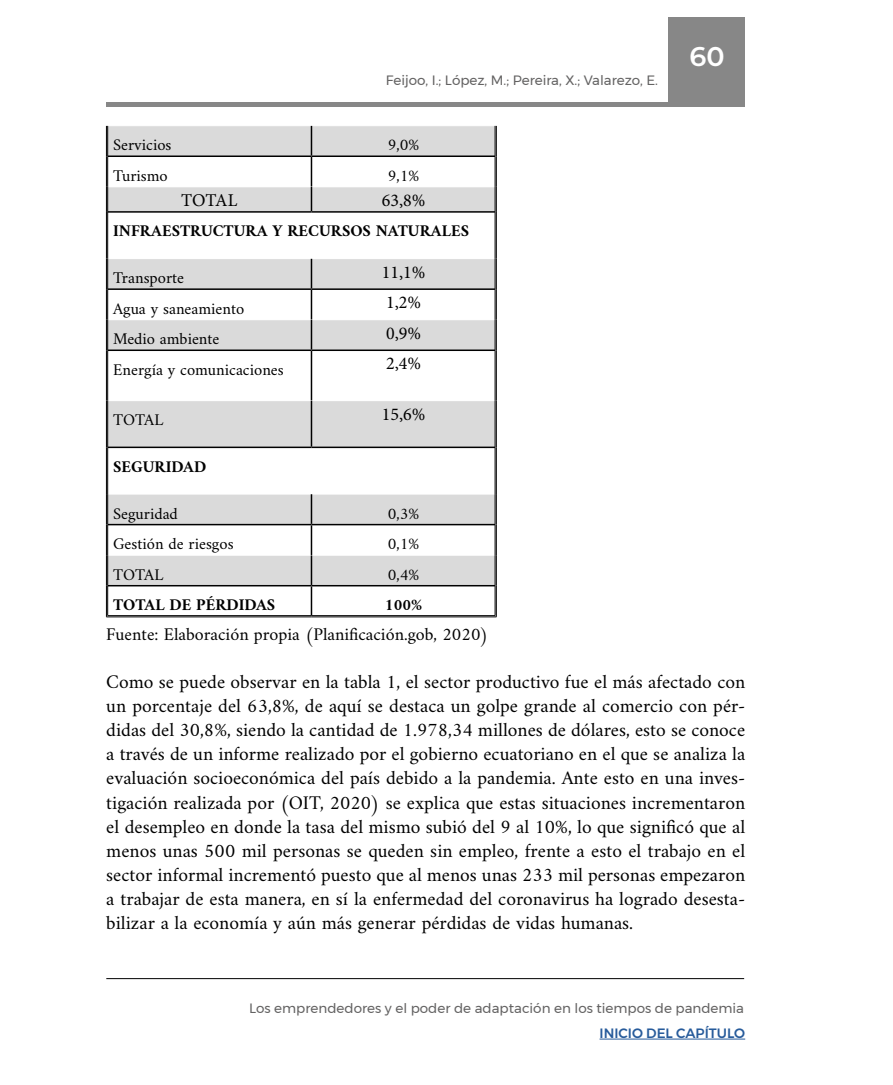
<style>
.page{position:relative;width:893px;height:1085px;background:#fff}
.page>*{position:absolute;margin:0;border:0;box-sizing:border-box;transform-origin:0 0}
.t1{font:600 27px "Montserrat Alternates";color:#fff}
.t2{font:19.5px/24px "Amiri";color:#000;text-align:justify}
.t3{font:18px "Amiri";color:#000}
.t4{font:18px "Minion Pro";color:#000}
.t5{font:16.5px "Amiri";color:#000}
.t6{font:700 16.5px "Amiri";color:#000}
.t7{font:13.5px "Montserrat";color:#646363}
.t8{font:500 13.5px "Montserrat";color:#275b9b}
</style>
<div class="page">
<div style="left:669px;top:17px;width:76px;height:89px;background:#878787"></div>
<hr style="left:599px;top:1038px;width:146px;height:1px;background:#275b9b">
<hr style="left:106px;top:978px;width:638px;height:1px;background:#000">
<div style="left:106px;top:102px;width:638px;height:5px;background:#878787"></div>
<div style="left:108px;top:126px;width:387px;height:29px;background:#dadada"></div>
<svg style="left:108px;top:157px;width:387px;height:458px"></svg>
<hr style="left:108px;top:186px;width:203px;height:1px;background:#fff">
<hr style="left:311px;top:186px;width:184px;height:1px;background:#fff">
<hr style="left:108px;top:258px;width:203px;height:1px;background:#fff">
<hr style="left:311px;top:258px;width:184px;height:1px;background:#fff">
<hr style="left:108px;top:319px;width:203px;height:1px;background:#fff">
<hr style="left:311px;top:319px;width:184px;height:1px;background:#fff">
<hr style="left:108px;top:400px;width:203px;height:1px;background:#fff">
<hr style="left:311px;top:400px;width:184px;height:1px;background:#fff">
<hr style="left:108px;top:493px;width:203px;height:1px;background:#fff">
<hr style="left:311px;top:493px;width:184px;height:1px;background:#fff">
<hr style="left:108px;top:555px;width:203px;height:1px;background:#fff">
<hr style="left:311px;top:555px;width:184px;height:1px;background:#fff">
<hr style="left:106px;top:126px;width:1px;height:30px;background:#000">
<hr style="left:107px;top:126px;width:1px;height:30px;background:#000">
<hr style="left:495px;top:126px;width:1px;height:30px;background:#000">
<hr style="left:496px;top:126px;width:1px;height:30px;background:#000">
<hr style="left:106px;top:156px;width:1px;height:31px;background:#000">
<hr style="left:107px;top:156px;width:1px;height:31px;background:#000">
<hr style="left:495px;top:156px;width:1px;height:31px;background:#000">
<hr style="left:496px;top:156px;width:1px;height:31px;background:#000">
<svg style="left:106px;top:187px;width:2px;height:25px"></svg>
<svg style="left:495px;top:187px;width:2px;height:25px"></svg>
<hr style="left:106px;top:212px;width:1px;height:46px;background:#000">
<hr style="left:107px;top:212px;width:1px;height:46px;background:#000">
<hr style="left:495px;top:212px;width:1px;height:46px;background:#000">
<hr style="left:496px;top:212px;width:1px;height:46px;background:#000">
<hr style="left:106px;top:258px;width:1px;height:31px;background:#000">
<hr style="left:107px;top:258px;width:1px;height:31px;background:#000">
<hr style="left:495px;top:258px;width:1px;height:31px;background:#000">
<hr style="left:496px;top:258px;width:1px;height:31px;background:#000">
<hr style="left:106px;top:289px;width:1px;height:31px;background:#000">
<hr style="left:107px;top:289px;width:1px;height:31px;background:#000">
<hr style="left:495px;top:289px;width:1px;height:31px;background:#000">
<hr style="left:496px;top:289px;width:1px;height:31px;background:#000">
<hr style="left:106px;top:320px;width:1px;height:30px;background:#000">
<hr style="left:107px;top:320px;width:1px;height:30px;background:#000">
<hr style="left:495px;top:320px;width:1px;height:30px;background:#000">
<hr style="left:496px;top:320px;width:1px;height:30px;background:#000">
<hr style="left:106px;top:350px;width:1px;height:50px;background:#000">
<hr style="left:107px;top:350px;width:1px;height:50px;background:#000">
<hr style="left:495px;top:350px;width:1px;height:50px;background:#000">
<hr style="left:496px;top:350px;width:1px;height:50px;background:#000">
<hr style="left:106px;top:400px;width:1px;height:47px;background:#000">
<hr style="left:107px;top:400px;width:1px;height:47px;background:#000">
<hr style="left:495px;top:400px;width:1px;height:47px;background:#000">
<hr style="left:496px;top:400px;width:1px;height:47px;background:#000">
<hr style="left:106px;top:447px;width:1px;height:47px;background:#000">
<hr style="left:107px;top:447px;width:1px;height:47px;background:#000">
<hr style="left:495px;top:447px;width:1px;height:47px;background:#000">
<hr style="left:496px;top:447px;width:1px;height:47px;background:#000">
<hr style="left:106px;top:494px;width:1px;height:30px;background:#000">
<hr style="left:107px;top:494px;width:1px;height:30px;background:#000">
<hr style="left:495px;top:494px;width:1px;height:30px;background:#000">
<hr style="left:496px;top:494px;width:1px;height:30px;background:#000">
<hr style="left:106px;top:524px;width:1px;height:31px;background:#000">
<hr style="left:107px;top:524px;width:1px;height:31px;background:#000">
<hr style="left:495px;top:524px;width:1px;height:31px;background:#000">
<hr style="left:496px;top:524px;width:1px;height:31px;background:#000">
<hr style="left:106px;top:555px;width:1px;height:30px;background:#000">
<hr style="left:107px;top:555px;width:1px;height:30px;background:#000">
<hr style="left:495px;top:555px;width:1px;height:30px;background:#000">
<hr style="left:496px;top:555px;width:1px;height:30px;background:#000">
<hr style="left:106px;top:585px;width:1px;height:31px;background:#000">
<hr style="left:107px;top:585px;width:1px;height:30px;background:#000">
<hr style="left:495px;top:585px;width:1px;height:30px;background:#000">
<hr style="left:496px;top:585px;width:1px;height:31px;background:#000">
<hr style="left:108px;top:615px;width:203px;height:1px;background:#000">
<hr style="left:106px;top:616px;width:205px;height:1px;background:#000">
<hr style="left:311px;top:615px;width:184px;height:1px;background:#000">
<hr style="left:311px;top:616px;width:185px;height:1px;background:#000">
<hr style="left:108px;top:155px;width:203px;height:2px;background:#000">
<hr style="left:311px;top:155px;width:184px;height:2px;background:#000">
<svg style="left:311px;top:126px;width:1px;height:85px"></svg>
<hr style="left:108px;top:211px;width:203px;height:2px;background:#000">
<hr style="left:311px;top:211px;width:184px;height:2px;background:#000">
<hr style="left:108px;top:288px;width:203px;height:2px;background:#000">
<hr style="left:311px;top:288px;width:184px;height:2px;background:#000">
<svg style="left:311px;top:259px;width:1px;height:90px"></svg>
<hr style="left:108px;top:349px;width:203px;height:2px;background:#000">
<hr style="left:311px;top:349px;width:184px;height:2px;background:#000">
<hr style="left:311px;top:351px;width:1px;height:49px;background:#000">
<hr style="left:311px;top:401px;width:1px;height:45px;background:#000">
<hr style="left:108px;top:446px;width:203px;height:2px;background:#000">
<hr style="left:311px;top:446px;width:184px;height:2px;background:#000">
<hr style="left:311px;top:494px;width:1px;height:30px;background:#000">
<hr style="left:108px;top:524px;width:203px;height:1px;background:#000">
<hr style="left:311px;top:524px;width:184px;height:1px;background:#000">
<hr style="left:311px;top:525px;width:1px;height:30px;background:#000">
<hr style="left:311px;top:555px;width:1px;height:30px;background:#000">
<hr style="left:108px;top:585px;width:203px;height:1px;background:#000">
<hr style="left:311px;top:585px;width:184px;height:1px;background:#000">
<svg style="left:311px;top:586px;width:1px;height:29px"></svg>
<p class="t7" style="left:386px;top:69px;width:274px">Feijoo, I.; López, M.; Pereira, X.; Valarezo, E.</p>
<p class="t5" style="left:113px;top:135px;width:60px">Servicios</p>
<p class="t5" style="left:388px;top:135px;width:33px">9,0%</p>
<p class="t5" style="left:113px;top:165px;width:56px">Turismo</p>
<p class="t5" style="left:388px;top:165px;width:33px">9,1%</p>
<p class="t4" style="left:181px;top:188px;width:58px">TOTAL</p>
<p class="t4" style="left:382px;top:188px;width:45px">63,8%</p>
<p class="t6" style="left:113px;top:221px;width:358px">INFRAESTRUCTURA Y RECURSOS NATURALES</p>
<p class="t5" style="left:113px;top:268px;width:73px">Transporte</p>
<p class="t4" style="left:382px;top:260px;width:45px">11,1%</p>
<p class="t5" style="left:113px;top:298px;width:133px">Agua y saneamiento</p>
<p class="t4" style="left:386px;top:290px;width:36px">1,2%</p>
<p class="t5" style="left:113px;top:329px;width:108px">Medio ambiente</p>
<p class="t4" style="left:386px;top:321px;width:36px">0,9%</p>
<p class="t5" style="left:113px;top:359px;width:172px">Energía y comunicaciones</p>
<p class="t4" style="left:386px;top:351px;width:36px">2,4%</p>
<p class="t5" style="left:113px;top:410px;width:52px">TOTAL</p>
<p class="t4" style="left:382px;top:402px;width:45px">15,6%</p>
<p class="t6" style="left:113px;top:456px;width:95px">SEGURIDAD</p>
<p class="t5" style="left:113px;top:503px;width:66px">Seguridad</p>
<p class="t5" style="left:388px;top:503px;width:33px">0,3%</p>
<p class="t5" style="left:113px;top:533px;width:122px">Gestión de riesgos</p>
<p class="t5" style="left:388px;top:533px;width:33px">0,1%</p>
<p class="t5" style="left:113px;top:564px;width:52px">TOTAL</p>
<p class="t5" style="left:388px;top:564px;width:33px">0,4%</p>
<p class="t6" style="left:113px;top:594px;width:164px">TOTAL DE PÉRDIDAS</p>
<p class="t6" style="left:385px;top:594px;width:39px">100%</p>
<h1 class="t1" style="left:689px;top:37px;width:37px">60</h1>
<p class="t3" style="left:106px;top:623px;width:384px">Fuente: Elaboración propia (Planificación.gob, 2020)</p>
<p class="t2" style="left:106px;top:669px;width:640px">Como se puede observar en la tabla 1, el sector productivo fue el más afectado con un porcentaje del 63,8%, de aquí se destaca un golpe grande al comercio con pér&shy;didas del 30,8%, siendo la cantidad de 1.978,34 millones de dólares, esto se conoce a través de un informe realizado por el gobierno ecuatoriano en el que se analiza la evaluación socioeconómica del país debido a la pandemia. Ante esto en una inves&shy;tigación realizada por (OIT, 2020) se explica que estas situaciones incrementaron el desempleo en donde la tasa del mismo subió del 9 al 10%, lo que significó que al menos unas 500 mil personas se queden sin empleo, frente a esto el trabajo en el sector informal incrementó puesto que al menos unas 233 mil personas empezaron a trabajar de esta manera, en sí la enfermedad del coronavirus ha logrado desesta&shy;bilizar a la economía y aún más generar pérdidas de vidas humanas.</p>
<p class="t7" style="left:249px;top:997px;width:497px">Los emprendedores y el poder de adaptación en los tiempos de pandemia</p>
<p class="t8" style="left:599px;top:1022px;width:147px">INICIO DEL CAPÍTULO</p>
</div>
